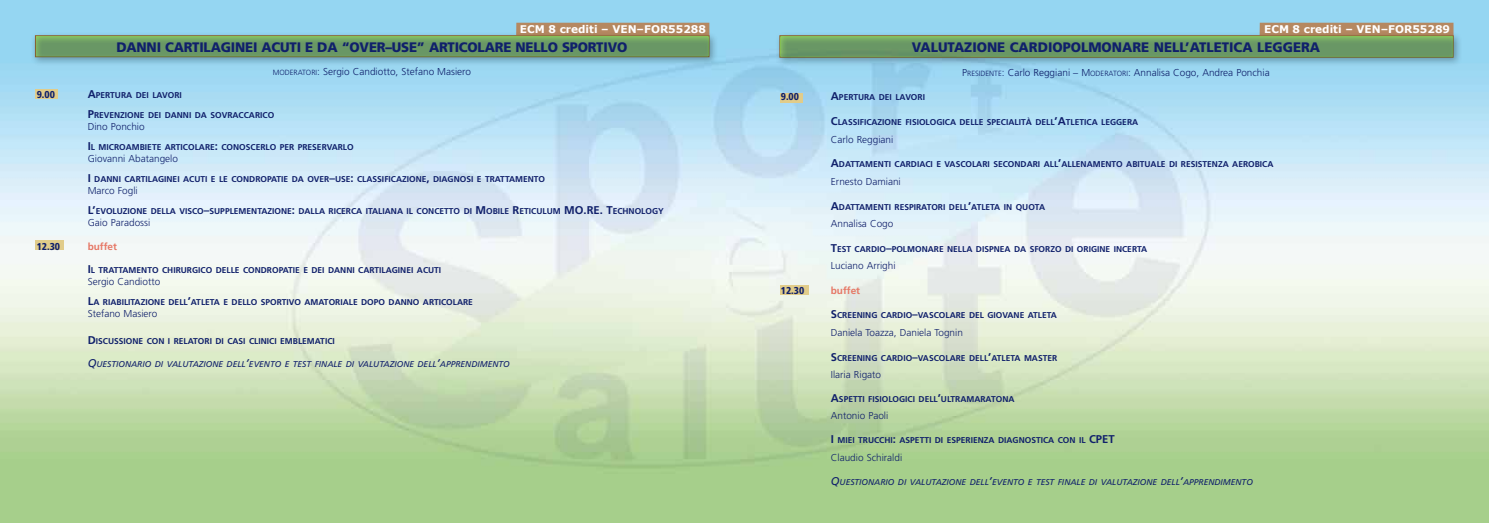
<style>
.page{position:relative;width:1489px;height:523px;background:#fff}
.page>*{position:absolute;margin:0;border:0;box-sizing:border-box;transform-origin:0 0}
.t1{font:900 13.75px "Frutiger";letter-spacing:-.015em;color:#10206b;scale:.96 1}
.t2{font:700 11.25px "Frutiger";color:#10206b}
.t3{font:700 10.62px "Verdana";color:#fff}
.t4{font:300 10px "Frutiger";color:#10206b}
.t5{font:900 condensed 10px "Frutiger";color:#10206b}
.t6{font:700 10px "Frutiger";color:#e67765}
.t7{font:700 8.5px "Frutiger";color:#10206b}
.t8{font:italic 8.5px "Frutiger";color:#10206b}
.s1{font-size:7.5px}
.s2{font-style:inherit}
.s3{font-size:11.25px}
</style>
<div class="page">
<div style="left:35px;top:89px;width:23px;height:10px;background:#e1cc8a"></div>
<div style="left:516px;top:23px;width:193px;height:12px;background:#b58861"></div>
<div style="left:30px;top:31px;width:688px;height:36px;background:#000;opacity:.3"></div>
<svg style="left:37px;top:37px;width:670px;height:18px;background:#6d9c65"></svg>
<div style="left:35px;top:35px;width:674px;height:22px;border:1px solid #945e2f"></div>
<div style="left:1259px;top:23px;width:194px;height:12px;background:#b58861"></div>
<div style="left:780px;top:92px;width:22px;height:10px;background:#e1cc8a"></div>
<div style="left:774px;top:31px;width:688px;height:36px;background:#000;opacity:.3"></div>
<svg style="left:781px;top:37px;width:670px;height:18px;background:#6d9c65"></svg>
<div style="left:779px;top:35px;width:674px;height:22px;border:1px solid #945e2f"></div>
<div style="left:35px;top:240px;width:29px;height:10px;background:#e1cc8a"></div>
<div style="left:780px;top:285px;width:28px;height:10px;background:#e1cc8a"></div>
<p class="t3" style="left:520px;top:21px;width:187px">ECM 8 crediti – VEN–FOR55288</p>
<p class="t3" style="left:1263px;top:21px;width:187px">ECM 8 crediti – VEN–FOR55289</p>
<h1 class="t1" style="left:116px;top:39px;width:533px">DANNI CARTILAGINEI ACUTI E DA “OVER–USE” ARTICOLARE NELLO SPORTIVO</h1>
<p class="t4" style="left:273px;top:66px;width:200px"><span class="s1">MODERATORI</span>: Sergio Candiotto, Stefano Masiero</p>
<h1 class="t1" style="left:911px;top:39px;width:427px">VALUTAZIONE CARDIOPOLMONARE NELL’ATLETICA LEGGERA</h1>
<p class="t4" style="left:962px;top:67px;width:309px"><span class="s2">P</span><span class="s1">RESIDENTE</span><span class="s2">:</span> Carlo Reggiani – <span class="s2">M</span><span class="s1">ODERATORI</span><span class="s2">:</span> Annalisa Cogo, Andrea Ponchia</p>
<p class="t5" style="left:37px;top:88px;width:20px">9.00</p>
<p class="t7" style="left:88px;top:90px;width:96px"><span class="s3">A</span>PERTURA DEI LAVORI</p>
<h2 class="t2" style="left:37px;top:107px;width:30px">P</h2>
<p class="t7" style="left:94px;top:110px;width:182px">REVENZIONE DEI DANNI DA SOVRACCARICO</p>
<p class="t4" style="left:88px;top:121px;width:58px">Dino Ponchio</p>
<h2 class="t2" style="left:37px;top:139px;width:28px">I</h2>
<p class="t7" style="left:91px;top:142px;width:264px">L MICROAMBIETE ARTICOLARE<span class="s3">:</span> CONOSCERLO PER PRESERVARLO</p>
<p class="t4" style="left:88px;top:153px;width:92px">Giovanni Abatangelo</p>
<h2 class="t2" style="left:37px;top:171px;width:28px">I</h2>
<p class="t7" style="left:94px;top:174px;width:452px">DANNI CARTILAGINEI ACUTI E LE CONDROPATIE DA OVER<span class="s3">–</span>USE<span class="s3">:</span> CLASSIFICAZIONE<span class="s3">,</span> DIAGNOSI E TRATTAMENTO</p>
<p class="t4" style="left:88px;top:185px;width:52px">Marco Fogli</p>
<h2 class="t2" style="left:37px;top:203px;width:30px">L</h2>
<p class="t7" style="left:92px;top:206px;width:572px"><span class="s3">’</span>EVOLUZIONE DELLA VISCO<span class="s3">–</span>SUPPLEMENTAZIONE<span class="s3">:</span> DALLA RICERCA ITALIANA IL CONCETTO DI <span class="s3">M</span> OBILE <span class="s3">R</span>ETICULUM <span class="s3">MO.RE. T</span>ECHNOLOGY</p>
<p class="t4" style="left:88px;top:217px;width:64px">Gaio Paradossi</p>
<p class="t5" style="left:37px;top:240px;width:25px">12.30</p>
<p class="t6" style="left:88px;top:240px;width:31px">buffet</p>
<h2 class="t2" style="left:37px;top:262px;width:28px">I</h2>
<p class="t7" style="left:91px;top:265px;width:352px">L TRATTAMENTO CHIRURGICO DELLE CONDROPATIE E DEI DANNI CARTILAGINEI ACUTI</p>
<p class="t4" style="left:88px;top:276px;width:74px">Sergio Candiotto</p>
<h2 class="t2" style="left:37px;top:294px;width:30px">L</h2>
<p class="t7" style="left:93px;top:297px;width:381px">A RIABILITAZIONE DELL<span class="s3">’</span>ATLETA E DELLO SPORTIVO AMATORIALE DOPO DANNO ARTICOLARE</p>
<p class="t4" style="left:88px;top:308px;width:71px">Stefano Masiero</p>
<h2 class="t2" style="left:37px;top:333px;width:31px">D</h2>
<p class="t7" style="left:96px;top:336px;width:240px">ISCUSSIONE CON I RELATORI DI CASI CLINICI EMBLEMATICI</p>
<p class="t8" style="left:88px;top:359px;width:423px"><span class="s3">Q</span>UESTIONARIO DI VALUTAZIONE DELL<span class="s3">’</span>EVENTO E TEST FINALE DI VALUTAZIONE DELL<span class="s3">’</span>APPRENDIMENTO</p>
<p class="t5" style="left:780px;top:91px;width:20px">9.00</p>
<p class="t7" style="left:830px;top:92px;width:96px"><span class="s3">A</span>PERTURA DEI LAVORI</p>
<p class="t7" style="left:830px;top:117px;width:309px"><span class="s3">C</span>LASSIFICAZIONE FISIOLOGICA DELLE SPECIALITÀ DELL<span class="s3">’A</span>TLETICA LEGGERA</p>
<p class="t4" style="left:830px;top:134px;width:64px">Carlo Reggiani</p>
<h2 class="t2" style="left:780px;top:157px;width:31px">A</h2>
<p class="t7" style="left:839px;top:159px;width:436px">DATTAMENTI CARDIACI E VASCOLARI SECONDARI ALL<span class="s3">’</span>ALLENAMENTO ABITUALE DI RESISTENZA AEROBICA</p>
<p class="t4" style="left:830px;top:176px;width:71px">Ernesto Damiani</p>
<h2 class="t2" style="left:780px;top:199px;width:31px">A</h2>
<p class="t7" style="left:839px;top:202px;width:208px">DATTAMENTI RESPIRATORI DELL<span class="s3">’</span>ATLETA IN QUOTA</p>
<p class="t4" style="left:830px;top:218px;width:64px">Annalisa Cogo</p>
<h2 class="t2" style="left:780px;top:241px;width:30px">T</h2>
<p class="t7" style="left:837px;top:244px;width:311px">EST CARDIO<span class="s3">–</span>POLMONARE NELLA DISPNEA DA SFORZO DI ORIGINE INCERTA</p>
<p class="t4" style="left:830px;top:260px;width:66px">Luciano Arrighi</p>
<p class="t5" style="left:780px;top:284px;width:25px">12.30</p>
<p class="t6" style="left:830px;top:284px;width:31px">buffet</p>
<h2 class="t2" style="left:780px;top:308px;width:29px">S</h2>
<p class="t7" style="left:837px;top:310px;width:221px">CREENING CARDIO<span class="s3">–</span>VASCOLARE DEL GIOVANE ATLETA</p>
<p class="t4" style="left:830px;top:327px;width:133px">Daniela Toazza, Daniela Tognin</p>
<h2 class="t2" style="left:780px;top:350px;width:29px">S</h2>
<p class="t7" style="left:837px;top:352px;width:222px">CREENING CARDIO<span class="s3">–</span>VASCOLARE DELL<span class="s3">’</span>ATLETA MASTER</p>
<p class="t4" style="left:830px;top:369px;width:52px">Ilaria Rigato</p>
<h2 class="t2" style="left:780px;top:391px;width:31px">A</h2>
<p class="t7" style="left:839px;top:394px;width:177px">SPETTI FISIOLOGICI DELL<span class="s3">’</span>ULTRAMARATONA</p>
<p class="t4" style="left:830px;top:410px;width:59px">Antonio Paoli</p>
<h2 class="t2" style="left:780px;top:432px;width:28px">I</h2>
<p class="t7" style="left:837px;top:435px;width:259px">MIEI TRUCCHI<span class="s3">:</span> ASPETTI DI ESPERIENZA DIAGNOSTICA CON IL <span class="s3">CPET</span></p>
<p class="t4" style="left:830px;top:451px;width:73px">Claudio Schiraldi</p>
<p class="t8" style="left:830px;top:477px;width:423px"><span class="s3">Q</span>UESTIONARIO DI VALUTAZIONE DELL<span class="s3">’</span>EVENTO E TEST FINALE DI VALUTAZIONE DELL<span class="s3">’</span>APPRENDIMENTO</p>
</div>
